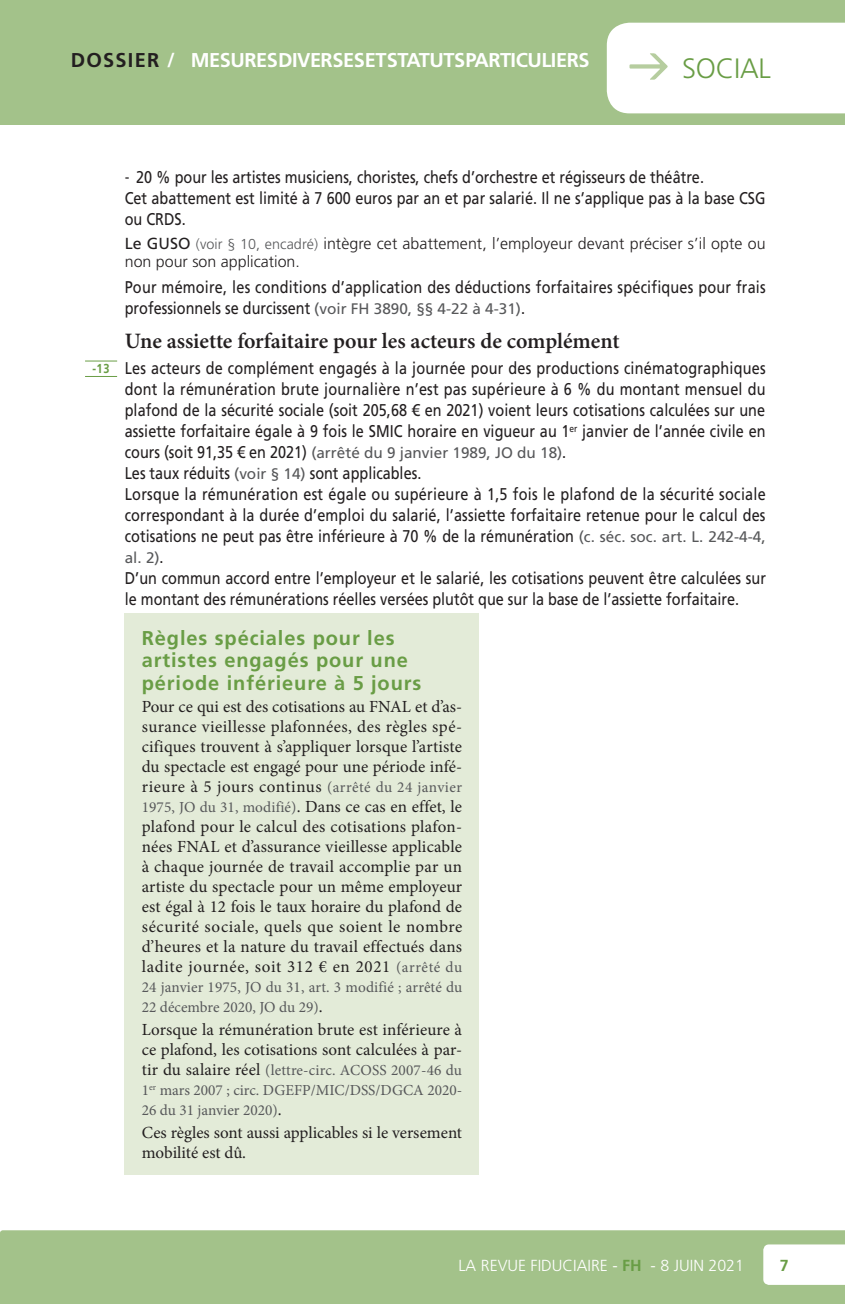
<style>
.page{position:relative;width:845px;height:1304px;background:#fff}
.page>*{position:absolute;margin:0;border:0;box-sizing:border-box;transform-origin:0 0}
.t1{font:300 28px "Frutiger LT";letter-spacing:-.01em;color:#699d45}
.Titre_Niv3{font:600 22px "Minion Pro";color:#231f20}
.Titre_encadre{font:700 20px/22px "Frutiger LT";letter-spacing:.045em;color:#699d45}
.t2{font:700 20px "Frutiger LT";letter-spacing:-.025em;color:#fff}
.t3{font:700 20px "Frutiger LT";color:#231f20}
.Texte_suite{font:17px/21px "Frutiger LT";color:#231f20;scale:.85 1}
.Texte_encadre{font:17px/20px "Minion Pro";letter-spacing:.005em;color:#231f20;text-align:justify}
.Texte_Para{font:17px/21px "Frutiger LT";color:#231f20;text-align:justify;scale:.85 1}
.TexteAloneEsp_Exe_Re{font:300 16px/18px "Frutiger LT";letter-spacing:.005em;color:#231f20}
.t4{font:300 16px "Frutiger LT";color:#fff}
.t5{font:700 16px "Frutiger LT";color:#699d45}
.Texte_encadre-2{font:15.4px/20px "Minion Pro";color:#57585a}
.Texte_Para-2{font:15.4px "Frutiger LT";color:#57585a}
.Texte_suite-2{font:15.4px "Frutiger LT";color:#57585a}
.s1{font-family:"Neo Sans Std"}
.s2{font-weight:400}
.s3{font-size:14.4px;color:#57585a}
.s4{font-size:15.4px;color:#57585a}
.s5{font-weight:700;font-size:13px;color:#699d45}
.s6{font-size:17px;color:#231f20}
.s7{font-weight:700;color:#699d45}
</style>
<div class="page">
<div style="left:0;top:0;width:845px;height:125px;background:#a3c28a"></div>
<div style="left:0;top:1230px;width:845px;height:74px;background:#a3c28a"></div>
<svg style="left:763px;top:1244px;width:82px;height:41px"></svg>
<svg style="left:607px;top:23px;width:238px;height:90px"></svg>
<hr style="left:85px;top:361px;width:32px;height:1px;background:#699d45">
<hr style="left:85px;top:376px;width:32px;height:1px;background:#699d45">
<div style="left:125px;top:613px;width:354px;height:562px;background:#e3ebd8"></div>
<p class="t3" style="left:71px;top:48px;width:14px">DOSSIER</p>
<p class="t2" style="left:167px;top:48px;width:424px">/ mesures diverses et statuts particuliers</p>
<h1 class="t1" style="left:682px;top:52px;width:90px">social</h1>
<p class="Texte_Para" style="left:125px;top:167px;width:683px"><span class="s1">-</span> 20 % pour les artistes musiciens, choristes, chefs d’orchestre et régisseurs de théâtre.</p>
<p class="Texte_suite" style="left:125px;top:188px;width:755px">Cet abattement est limité à 7 600 euros par an et par salarié. Il ne s’applique pas à la base CSG ou CRDS.</p>
<p class="TexteAloneEsp_Exe_Re" style="left:125px;top:234px;width:642px"><span class="s2">Le GUSO</span> <span class="s3">(voir § 10, encadré)</span> intègre cet abattement, l’employeur devant préciser s’il opte ou non pour son application.</p>
<p class="Texte_suite" style="left:125px;top:277px;width:755px">Pour mémoire, les conditions d’application des déductions forfaitaires spécifiques pour frais professionnels se durcissent <span class="s4">(voir FH 3890, §§ 4-22 à 4-31)</span>.</p>
<p class="Titre_Niv3" style="left:125px;top:326px;width:496px">Une assiette forfaitaire pour les acteurs de complément</p>
<p class="Texte_Para" style="left:125px;top:358px;width:755px;text-indent:-32px"><span class="s5">-13</span> Les acteurs de complément engagés à la journée pour des productions cinématographiques dont la rémunération brute journalière n’est pas supérieure à 6 % du montant mensuel du plafond de la sécurité sociale (soit 205,68 € en 2021) voient leurs cotisations calculées sur une assiette forfaitaire égale à 9 fois le SMIC horaire en vigueur au 1<sup>er</sup> janvier de l’année civile en</p>
<p class="Texte_Para-2" style="left:125px;top:444px;width:443px"><span class="s6">cours (soit 91,35 € en 2021)</span> (arrêté du 9 janvier 1989, JO du 18)<span class="s6">.</span></p>
<p class="Texte_suite" style="left:125px;top:463px;width:350px">Les taux réduits <span class="s4">(voir § 14)</span> sont applicables.</p>
<p class="Texte_suite" style="left:125px;top:484px;width:756px;text-align:justify">Lorsque la rémunération est égale ou supérieure à 1,5 fois le plafond de la sécurité sociale correspondant à la durée d’emploi du salarié, l’assiette forfaitaire retenue pour le calcul des cotisations ne peut pas être inférieure à 70 % de la rémunération <span class="s4">(c. séc. soc. art. L. 242-4-4,</span></p>
<p class="Texte_suite-2" style="left:125px;top:549px;width:40px">al. 2)<span class="s6">.</span></p>
<p class="Texte_suite" style="left:125px;top:568px;width:756px">D’un commun accord entre l’employeur et le salarié, les cotisations peuvent être calculées sur le montant des rémunérations réelles versées plutôt que sur la base de l’assiette forfaitaire.</p>
<p class="Titre_encadre" style="left:142px;top:628px;width:281px">Règles spéciales pour les artistes engagés pour une période inférieure à 5 jours</p>
<p class="Texte_encadre" style="left:142px;top:697px;width:322px">Pour ce qui est des cotisations au FNAL et d’as&shy;surance vieillesse plafonnées, des règles spé&shy;cifiques trouvent à s’appliquer lorsque l’artiste du spectacle est engagé pour une période infé&shy;rieure à 5 jours continus <span class="s4">(arrêté du 24 janvier</span></p>
<p class="Texte_encadre-2" style="left:142px;top:797px;width:322px">1975, JO du 31, modifié)<span class="s6">. Dans ce cas en effet, le</span></p>
<p class="Texte_encadre" style="left:142px;top:817px;width:322px">plafond pour le calcul des cotisations plafon&shy;nées FNAL et d’assurance vieillesse applicable à chaque journée de travail accomplie par un artiste du spectacle pour un même employeur est égal à 12 fois le taux horaire du plafond de sécurité sociale, quels que soient le nombre d’heures et la nature du travail effectués dans ladite journée, soit 312 € en 2021 <span class="s4">(arrêté du</span></p>
<p class="Texte_encadre-2" style="left:142px;top:977px;width:322px">24 janvier 1975, JO du 31, art. 3 modifié ; arrêté du<br>22 décembre 2020, JO du 29)<span class="s6">.</span></p>
<p class="Texte_encadre" style="left:142px;top:1020px;width:322px">Lorsque la rémunération brute est inférieure à ce plafond, les cotisations sont calculées à par-</p>
<p class="Texte_encadre-2" style="left:142px;top:1060px;width:322px;text-align:justify"><span class="s6">tir du salaire réel</span> (lettre-circ. ACOSS 2007-46 du 1<sup>er</sup> mars 2007 ; circ. DGEFP/MIC/DSS/DGCA 2020- 26 du 31 janvier 2020)<span class="s6">.</span></p>
<p class="Texte_encadre" style="left:142px;top:1123px;width:322px">Ces règles sont aussi applicables si le versement mobilité est dû.</p>
<p class="t4" style="left:458px;top:1256px;width:112px">LA REVUE FIDUCIAI</p>
<p class="t4" style="left:591px;top:1256px;width:154px">RE - <span class="s7">FH</span> - 8 juin 2021</p>
<p class="t5" style="left:780px;top:1256px;width:10px">7</p>
</div>
